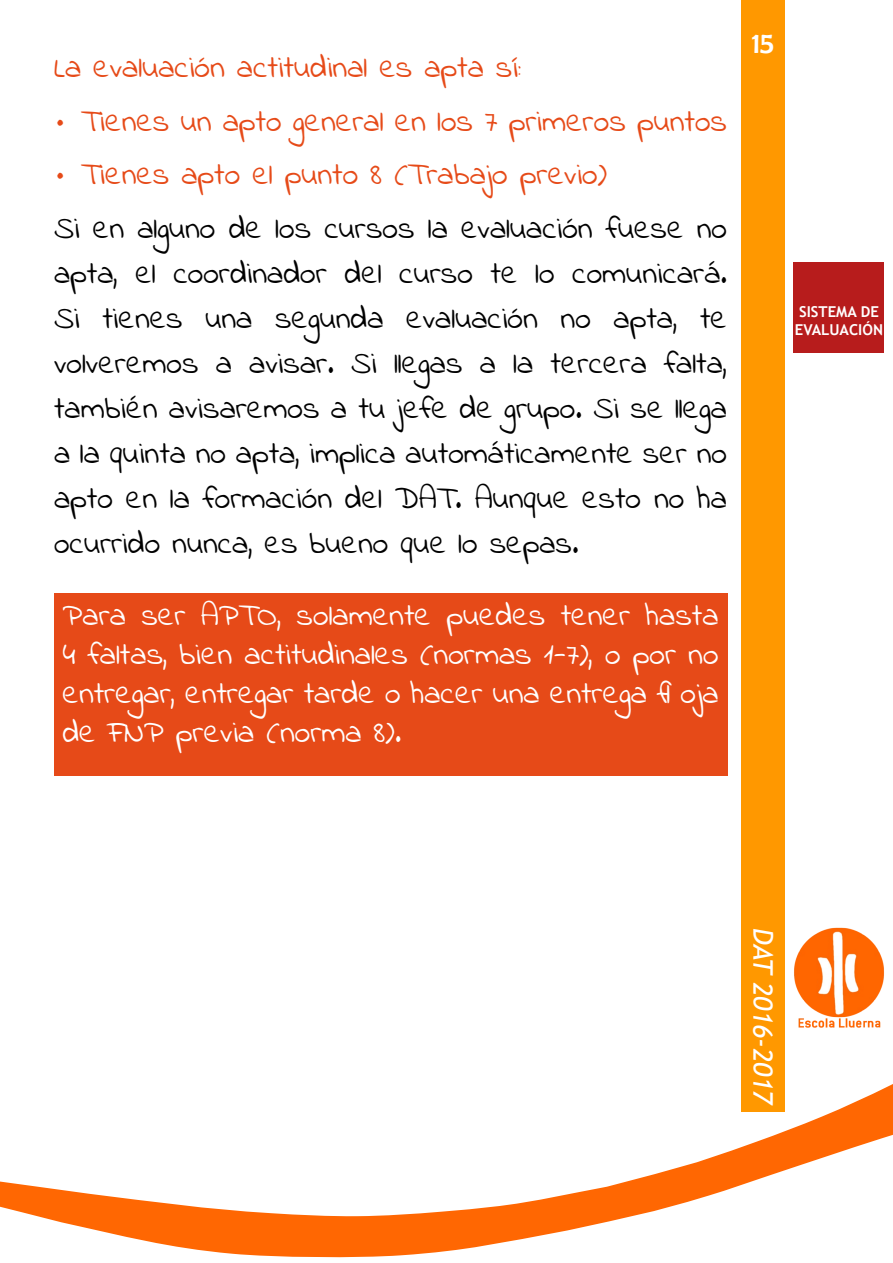
<style>
.page{position:relative;width:893px;height:1263px;background:#fff}
.page>*{position:absolute;margin:0;border:0;box-sizing:border-box;transform-origin:0 0}
.t1{font:30px "Berlin Sans FB";color:#fff}
.t2{font:italic 27px "Trebuchet MS";color:#fff}
.t3{font:24px/45px "Indie Flower";color:#000;text-align:justify}
.t4{font:24px/39px "Indie Flower";color:#fff;text-align:justify}
.t5{font:24px "Indie Flower";color:#e64a18}
.t6{font:700 15px/18px "Trebuchet MS";color:#fff}
</style>
<div class="page">
<svg style="left:0;top:1037px;width:893px;height:221px"></svg>
<div style="left:742px;top:0;width:43px;height:1111px;background:#ff9800"></div>
<img style="left:794px;top:928px;width:90px;height:100px">
<div style="left:54px;top:593px;width:673px;height:182px;background:#e64a18"></div>
<div style="left:794px;top:262px;width:90px;height:91px;background:#b71c1c"></div>
<p class="t5" style="left:54px;top:55px;width:468px">La evaluación actitudinal es apta sí:</p>
<p class="t5" style="left:54px;top:108px;width:675px">• Tienes un apto general en los 7 primeros puntos</p>
<p class="t5" style="left:54px;top:162px;width:555px">• Tienes apto el punto 8 (Trabajo previo)</p>
<p class="t3" style="left:54px;top:207px;width:675px">Si en alguno de los cursos la evaluación fuese no apta, el coordinador del curso te lo comunicará.<br>Si tienes una segunda evaluación no apta, te volveremos a avisar. Si llegas a la tercera falta, también avisaremos a tu jefe de grupo. Si se llega a la quinta no apta, implica automáticamente ser no apto en la formación del DAT. Aunque esto no ha ocurrido nunca, es bueno que lo sepas.</p>
<p class="t4" style="left:63px;top:597px;width:658px">Para ser APTO, solamente puedes tener hasta 4 faltas, bien actitudinales (normas 1-7), o por no entregar, entregar tarde o hacer una entrega floja de FNP previa (norma 8).</p>
<p class="t1" style="left:752px;top:26px;width:24px">15</p>
<p class="t6" style="left:795px;top:302px;width:90px">SISTEMA DE<br>EVALUACIÓN</p>
<p class="t2" style="left:779px;top:928px;width:180px;rotate:90deg">DAT 2016-2017</p>
</div>
